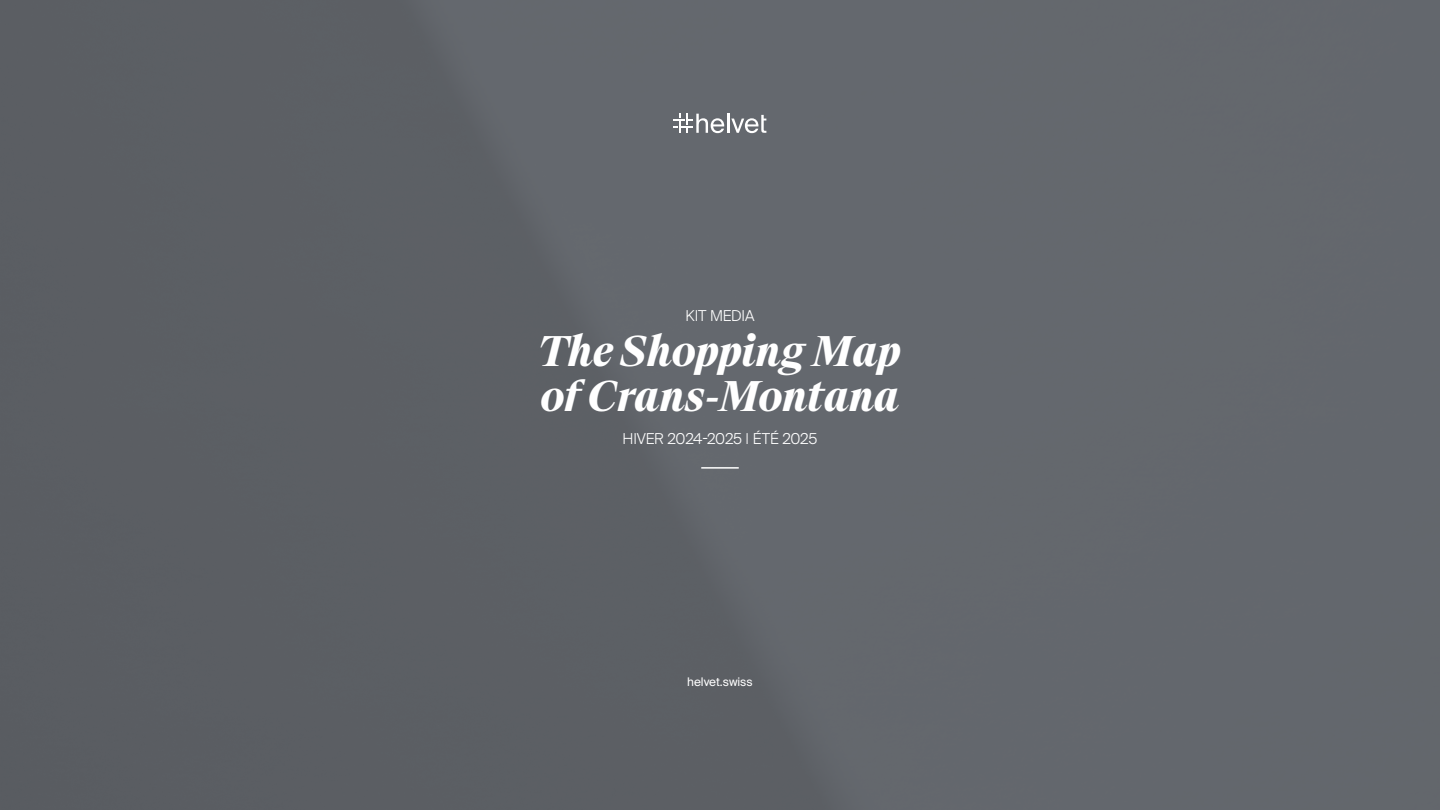
<style>
.page{position:relative;width:1440px;height:810px;background:#686c72}
.page>*{position:absolute;margin:0;border:0;box-sizing:border-box;transform-origin:0 0}
.Campton_Light_Titre_15pt{font:italic 700 41.25px/45px "Suisse Works";letter-spacing:-.02em;color:#fff}
.Campton_Light_Titre_15pt-2{font:300 15px "Suisse Intl";letter-spacing:-.02em;color:#fff}
.Suisse_Crédits_8pt{font:300 15px "Suisse Intl";letter-spacing:-.005em;color:#fff}
.Suisse_Crédits_8pt-2{font:11.85px "Suisse Intl";letter-spacing:-.005em;color:#fff}
</style>
<div class="page">
<hr style="left:701px;top:467px;width:38px;height:2px;background:#fff">
<svg style="left:674px;top:114px;width:92px;height:19px"></svg>
<p class="Suisse_Crédits_8pt" style="left:686px;top:307px;width:70px">KIT MEDIA</p>
<p class="Campton_Light_Titre_15pt" style="left:539px;top:329px;width:364px">The Shopping Map of Crans-Montana</p>
<p class="Campton_Light_Titre_15pt-2" style="left:623px;top:430px;width:196px">HIVER 2024-2025 | ÉTÉ 2025</p>
<p class="Suisse_Crédits_8pt-2" style="left:687px;top:675px;width:67px">helvet.swiss</p>
</div>
